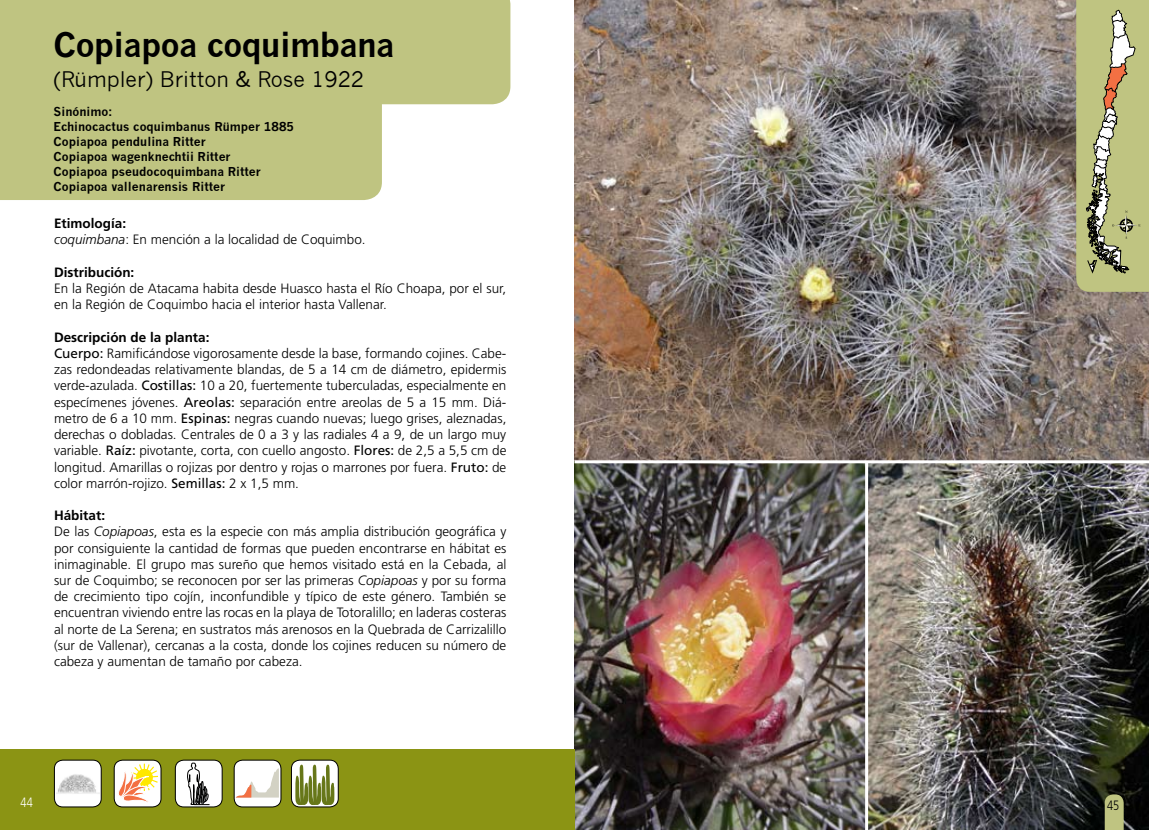
<style>
.page{position:relative;width:1149px;height:830px;background:#fff}
.page>*{position:absolute;margin:0;border:0;box-sizing:border-box;transform-origin:0 0}
.t1{font:700 33px "News Gothic";letter-spacing:-.02em;color:#000}
.t2{font:21px "News Gothic";color:#000}
.t3{font:300 13.5px/16.2px "Frutiger LT Std";color:#000}
.t4{font:700 13.5px "Frutiger LT Std";color:#000}
.t5{font:300 13.5px "Frutiger LT Std";color:#000;scale:.81 1}
.t6{font:300 13.5px "Frutiger LT Std";color:#fff;scale:.81 1}
.t7{font:700 12px/15px "News Gothic";color:#000}
.s1{font-weight:700}
.s2{font-style:italic}
.s3{font-weight:400}
</style>
<div class="page">
<img style="left:574px;top:0;width:574px;height:829px">
<hr style="left:864px;top:461px;width:3px;height:368px;background:#fff">
<hr style="left:574px;top:460px;width:574px;height:3px;background:#fff">
<svg style="left:1104px;top:794px;width:19px;height:35px"></svg>
<svg style="left:1075px;top:0;width:73px;height:292px;background:#b5b680"></svg>
<div style="left:0;top:104px;width:382px;height:96px;background:#bfc481"></div>
<div style="left:0;top:0;width:510px;height:104px;background:#bfc481"></div>
<div style="left:0;top:748px;width:574px;height:81px;background:#8b9414"></div>
<div style="left:175px;top:759px;width:47px;height:47px;background:#fff;border-radius:9px"></div>
<div style="left:175px;top:759px;width:47px;height:47px;border:1px solid #000;border-radius:9px"></div>
<div style="left:54px;top:759px;width:47px;height:47px;background:#fff;border-radius:9px"></div>
<div style="left:54px;top:759px;width:48px;height:47px;border:1px solid #000;border-radius:9px"></div>
<div style="left:234px;top:759px;width:47px;height:47px;background:#fff;border-radius:9px"></div>
<div style="left:234px;top:759px;width:47px;height:47px;border:1px solid #000;border-radius:9px"></div>
<img style="left:56px;top:774px;width:43px;height:20px">
<svg style="left:235px;top:767px;width:44px;height:30px"></svg>
<svg style="left:235px;top:784px;width:16px;height:13px"></svg>
<div style="left:114px;top:759px;width:47px;height:47px;background:#fff;border-radius:9px"></div>
<div style="left:114px;top:759px;width:47px;height:47px;border:1px solid #000;border-radius:9px"></div>
<svg style="left:117px;top:762px;width:42px;height:41px"></svg>
<svg style="left:187px;top:762px;width:22px;height:43px"></svg>
<div style="left:291px;top:759px;width:47px;height:47px;background:#fff;border-radius:9px"></div>
<div style="left:291px;top:759px;width:47px;height:47px;border:1px solid #000;border-radius:9px"></div>
<svg style="left:294px;top:764px;width:40px;height:40px"></svg>
<h1 class="t1" style="left:54px;top:25px;width:342px">Copiapoa coquimbana</h1>
<h2 class="t2" style="left:54px;top:67px;width:312px">(Rümpler) Britton &amp; Rose 1922</h2>
<p class="t7" style="left:54px;top:103px;width:242px">Sinónimo:<br>Echinocactus coquimbanus Rümper 1885<br>Copiapoa pendulina Ritter<br>Copiapoa wagenknechtii Ritter<br>Copiapoa pseudocoquimbana Ritter<br>Copiapoa vallenarensis Ritter</p>
<p class="t3" style="left:54px;top:215px;width:313px"><span class="s1">Etimología:<br></span><span class="s2">coquimbana</span>: En mención a la localidad de Coquimbo.</p>
<p class="t4" style="left:54px;top:264px;width:82px">Distribución:</p>
<p class="t3" style="left:54px;top:280px;width:453px">En la Región de Atacama habita desde Huasco hasta el Río Choapa, por el sur, en la Región de Coquimbo hacia el interior hasta Vallenar.</p>
<p class="t3" style="left:54px;top:329px;width:454px"><span class="s1">Descripción de la planta:<br></span><span class="s3">Cuerpo:</span> Ramificándose vigorosamente desde la base, formando cojines. Cabe&shy;zas redondeadas relativamente blandas, de 5 a 14 cm de diámetro, epidermis verde-azulada. <span class="s3">Costillas:</span> 10 a 20, fuertemente tuberculadas, especialmente en especímenes jóvenes. <span class="s3">Areolas:</span> separación entre areolas de 5 a 15 mm. Diá&shy;metro de 6 a 10 mm. <span class="s3">Espinas:</span> negras cuando nuevas; luego grises, aleznadas, derechas o dobladas. Centrales de 0 a 3 y las radiales 4 a 9, de un largo muy variable. <span class="s3">Raíz:</span> pivotante, corta, con cuello angosto. <span class="s3">Flores:</span> de 2,5 a 5,5 cm de longitud. Amarillas o rojizas por dentro y rojas o marrones por fuera. <span class="s3">Fruto:</span> de color marrón-rojizo. <span class="s3">Semillas:</span> 2 x 1,5 mm.</p>
<p class="t3" style="left:54px;top:507px;width:454px"><span class="s1">Hábitat:<br></span>De las <span class="s2">Copiapoas</span>, esta es la especie con más amplia distribución geográfica y por consiguiente la cantidad de formas que pueden encontrarse en hábitat es inimaginable. El grupo mas sureño que hemos visitado está en la Cebada, al sur de Coquimbo; se reconocen por ser las primeras <span class="s2">Copiapoas</span> y por su forma de crecimiento tipo cojín, inconfundible y típico de este género. También se encuentran viviendo entre las rocas en la playa de Totoralillo; en laderas costeras al norte de La Serena; en sustratos más arenosos en la Quebrada de Carrizalillo (sur de Vallenar), cercanas a la costa, donde los cojines reducen su número de cabeza y aumentan de tamaño por cabeza.</p>
<p class="t6" style="left:21px;top:794px;width:17px">44</p>
<p class="t5" style="left:1106px;top:797px;width:17px">45</p>
<p class="t5" style="left:1110px;top:797px;width:17px">45</p>
</div>
